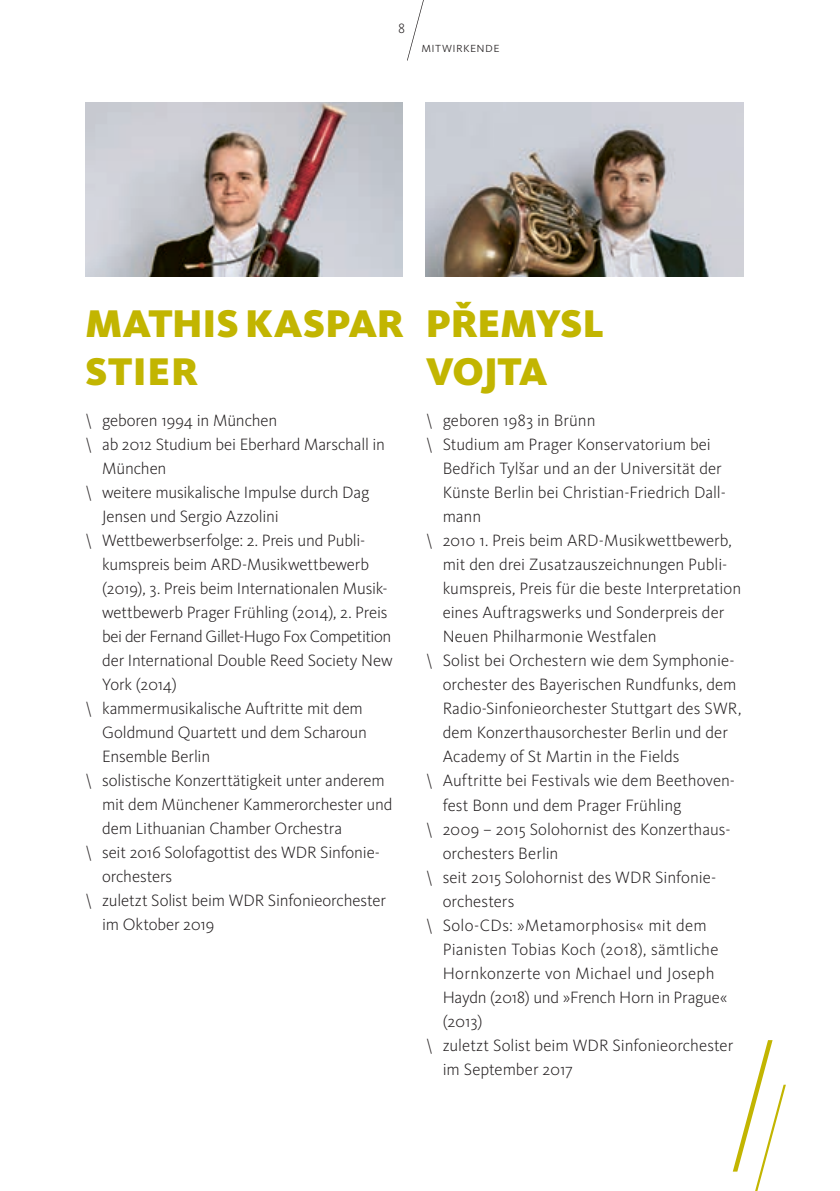
<style>
.page{position:relative;width:840px;height:1191px;background:#fff}
.page>*{position:absolute;margin:0;border:0;box-sizing:border-box;transform-origin:0 0}
.t1{font:900 40px/48px "WDR Sans";letter-spacing:-.005em;color:#c2b501}
.t2{font:300 17px "WDR Sans";letter-spacing:-.005em;color:#231f20}
.t3{font:300 17px "WDR Sans";letter-spacing:-.03em;color:#231f20}
.t4{font:300 17px "WDR Sans";letter-spacing:.02em;color:#231f20}
.t5{font:300 17px "WDR Sans";letter-spacing:.015em;color:#231f20}
.t6{font:300 14px "WDR Sans";letter-spacing:.03em;color:#231f20}
</style>
<div class="page">
<svg style="left:732px;top:1040px;width:53px;height:151px"></svg>
<svg style="left:407px;top:0;width:17px;height:61px"></svg>
<img style="left:425px;top:102px;width:318px;height:174px">
<img style="left:85px;top:102px;width:318px;height:174px">
<p class="t6" style="left:398px;top:20px;width:9px">8</p>
<p class="t6" style="left:421px;top:39px;width:80px">mitwirkende</p>
<h1 class="t1" style="left:85px;top:299px;width:320px">MATHIS KASPAR<br>STIER</h1>
<h1 class="t1" style="left:425px;top:299px;width:180px">PŘEMYSL<br>VOJTA</h1>
<p class="t2" style="left:85px;top:410px;width:194px">\ geboren 1994 in München</p>
<p class="t2" style="left:85px;top:434px;width:301px">\ ab 2012 Studium bei Eberhard Marschall in</p>
<p class="t2" style="left:102px;top:458px;width:66px">München</p>
<p class="t2" style="left:85px;top:482px;width:285px">\ weitere musikalische Impulse durch Dag</p>
<p class="t2" style="left:102px;top:506px;width:178px">Jensen und Sergio Azzolini</p>
<p class="t2" style="left:85px;top:530px;width:281px">\ Wettbewerbserfolge: 2. Preis und Publi-</p>
<p class="t2" style="left:102px;top:554px;width:268px">kumspreis beim ARD-Musikwettbewerb</p>
<p class="t2" style="left:102px;top:578px;width:287px">(2019), 3. Preis beim Internationalen Musik-</p>
<p class="t2" style="left:102px;top:602px;width:286px">wettbewerb Prager Frühling (2014), 2. Preis</p>
<p class="t3" style="left:102px;top:626px;width:290px">bei der Fernand Gillet-Hugo Fox Competition</p>
<p class="t2" style="left:102px;top:650px;width:292px">der International Double Reed Society New</p>
<p class="t2" style="left:102px;top:674px;width:76px">York (2014)</p>
<p class="t2" style="left:85px;top:698px;width:279px">\ kammermusikalische Auftritte mit dem</p>
<p class="t2" style="left:102px;top:722px;width:266px">Goldmund Quartett und dem Scharoun</p>
<p class="t2" style="left:102px;top:746px;width:109px">Ensemble Berlin</p>
<p class="t2" style="left:85px;top:770px;width:301px">\ solistische Konzerttätigkeit unter anderem</p>
<p class="t2" style="left:102px;top:794px;width:292px">mit dem Münchener Kammerorchester und</p>
<p class="t2" style="left:102px;top:818px;width:241px">dem Lithuanian Chamber Orchestra</p>
<p class="t2" style="left:85px;top:842px;width:296px">\ seit 2016 Solofagottist des WDR Sinfonie-</p>
<p class="t2" style="left:102px;top:866px;width:72px">orchesters</p>
<p class="t2" style="left:85px;top:890px;width:302px">\ zuletzt Solist beim WDR Sinfonieorchester</p>
<p class="t2" style="left:102px;top:914px;width:114px">im Oktober 2019</p>
<p class="t2" style="left:425px;top:410px;width:171px">\ geboren 1983 in Brünn</p>
<p class="t2" style="left:425px;top:434px;width:287px">\ Studium am Prager Konservatorium bei</p>
<p class="t2" style="left:442px;top:458px;width:280px">Bedřich Tylšar und an der Universität der</p>
<p class="t2" style="left:442px;top:482px;width:284px">Künste Berlin bei Christian-Friedrich Dall-</p>
<p class="t2" style="left:442px;top:506px;width:40px">mann</p>
<p class="t2" style="left:425px;top:530px;width:307px">\ 2010 1. Preis beim ARD-Musikwettbewerb,</p>
<p class="t2" style="left:442px;top:554px;width:286px">mit den drei Zusatzauszeichnungen Publi-</p>
<p class="t2" style="left:442px;top:578px;width:300px">kumspreis, Preis für die beste Interpretation</p>
<p class="t2" style="left:442px;top:602px;width:283px">eines Auftragswerks und Sonderpreis der</p>
<p class="t2" style="left:442px;top:626px;width:215px">Neuen Philharmonie Westfalen</p>
<p class="t2" style="left:425px;top:650px;width:310px">\ Solist bei Orchestern wie dem Symphonie-</p>
<p class="t2" style="left:442px;top:674px;width:295px">orchester des Bayerischen Rundfunks, dem</p>
<p class="t2" style="left:442px;top:698px;width:300px">Radio-Sinfonieorchester Stuttgart des SWR,</p>
<p class="t2" style="left:442px;top:722px;width:286px">dem Konzerthausorchester Berlin und der</p>
<p class="t2" style="left:442px;top:746px;width:238px">Academy of St Martin in the Fields</p>
<p class="t2" style="left:425px;top:770px;width:311px">\ Auftritte bei Festivals wie dem Beethoven-</p>
<p class="t2" style="left:442px;top:794px;width:240px">fest Bonn und dem Prager Frühling</p>
<p class="t2" style="left:425px;top:818px;width:306px">\ 2009 – 2015 Solohornist des Konzerthaus-</p>
<p class="t2" style="left:442px;top:842px;width:117px">orchesters Berlin</p>
<p class="t2" style="left:425px;top:866px;width:292px">\ seit 2015 Solohornist des WDR Sinfonie-</p>
<p class="t2" style="left:442px;top:890px;width:73px">orchesters</p>
<p class="t4" style="left:425px;top:914px;width:282px">\ Solo-CDs: »Metamorphosis« mit dem</p>
<p class="t2" style="left:442px;top:938px;width:277px">Pianisten Tobias Koch (2018), sämtliche</p>
<p class="t5" style="left:442px;top:962px;width:273px">Hornkonzerte von Michael und Joseph</p>
<p class="t2" style="left:442px;top:986px;width:286px">Haydn (2018) und »French Horn in Prague«</p>
<p class="t2" style="left:442px;top:1010px;width:41px">(2013)</p>
<p class="t2" style="left:425px;top:1034px;width:309px">\ zuletzt Solist beim WDR Sinfonieorchester</p>
<p class="t2" style="left:442px;top:1058px;width:132px">im September 2017</p>
</div>
